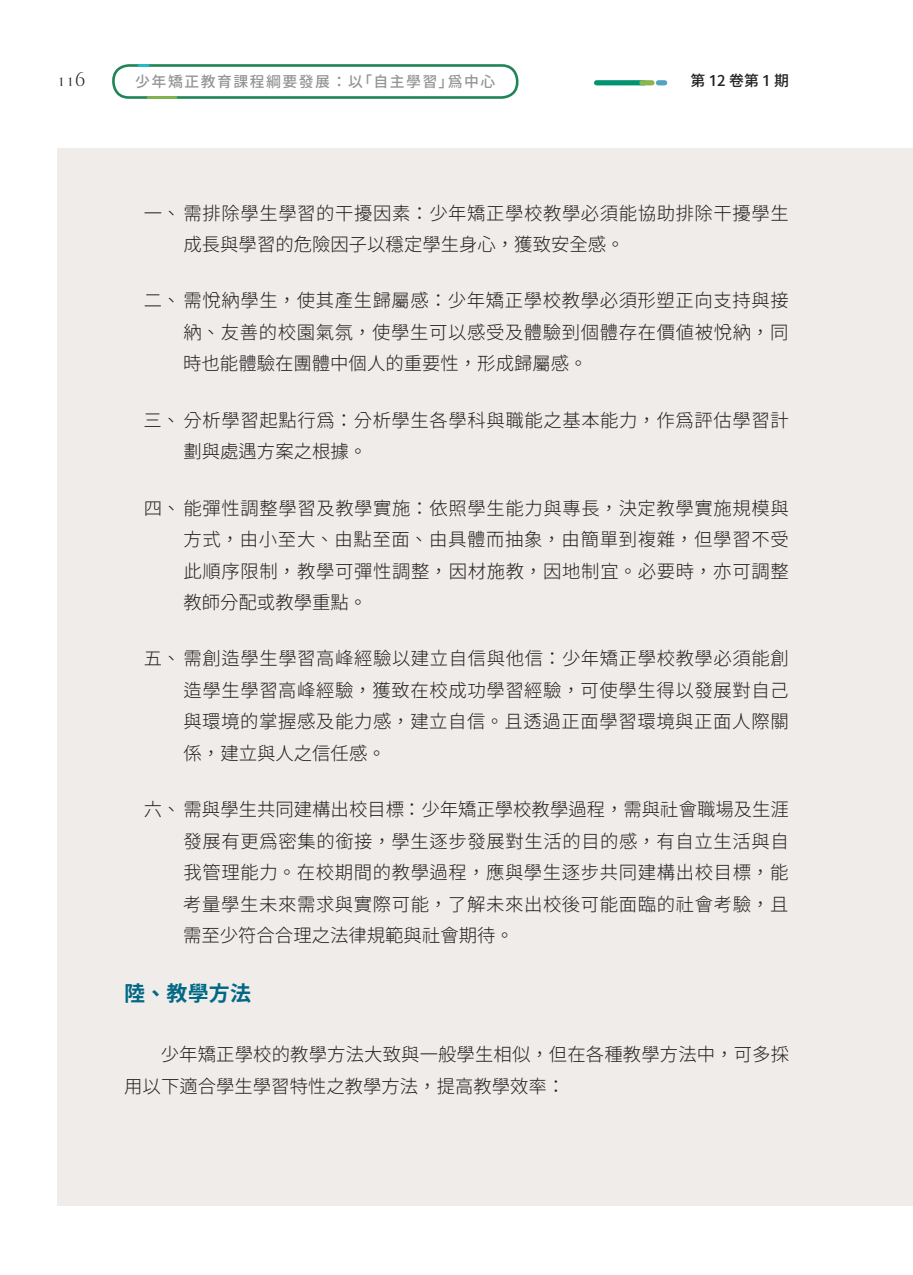
<style>
.page{position:relative;width:913px;height:1275px;background:#fff}
.page>*{position:absolute;margin:0;border:0;box-sizing:border-box;transform-origin:0 0}
.t1{font:21px "Gen Yo Gothic TW B";color:#006884}
.t2{font:19.25px "Bodebeck LT Std";color:#231f20}
.t3{font:18.38px/31.5px "Gen Yo Gothic TW L";letter-spacing:.03em;color:#231f20;text-align:justify}
.t4{font:18.38px/31.5px "Gen Yo Gothic TW L";letter-spacing:.005em;color:#231f20}
.t5{font:14.88px "Gen Yo Gothic TW M";letter-spacing:.1em;color:#939598}
.t6{font:14.88px "Gen Yo Gothic TW M";color:#231f20}
</style>
<div class="page">
<div style="left:57px;top:148px;width:856px;height:1057px;background:#f0ecea"></div>
<div style="left:596px;top:80px;width:48px;height:5px;background:#039370"></div>
<div style="left:642px;top:80px;width:10px;height:5px;background:#8bb64d"></div>
<svg style="left:658px;top:80px;width:7px;height:5px"></svg>
<div style="left:112px;top:64px;width:406px;height:35px;border:3px solid #1f8557;border-radius:15px"></div>
<hr style="left:148px;top:96px;width:28px;height:3px;background:#88b54a">
<svg style="left:139px;top:64px;width:9px;height:3px"></svg>
<p class="t2" style="left:57px;top:69px;width:30px">116</p>
<p class="t5" style="left:135px;top:73px;width:361px">少年矯正教育課程綱要發展：以「自主學習」為中心</p>
<p class="t6" style="left:690px;top:72px;width:100px">第 12 卷第 1 期</p>
<p class="t3" style="left:183px;top:197px;width:607px;text-indent:-40px">一、需排除學生學習的干擾因素：少年矯正學校教學必須能協助排除干擾學生成長與學習的危險因子以穩定學生身心，獲致安全感。</p>
<p class="t3" style="left:183px;top:285px;width:607px;text-indent:-39px">二、需悅納學生，使其產生歸屬感：少年矯正學校教學必須形塑正向支持與接納、友善的校園氣氛，使學生可以感受及體驗到個體存在價値被悅納，同時也能體驗在團體中個人的重要性，形成歸屬感。</p>
<p class="t3" style="left:183px;top:405px;width:607px;text-indent:-40px">三、分析學習起點行為：分析學生各學科與職能之基本能力，作為評估學習計劃與處遇方案之根據。</p>
<p class="t3" style="left:183px;top:492px;width:607px;text-indent:-40px">四、能彈性調整學習及教學實施：依照學生能力與專長，決定教學實施規模與方式，由小至大、由點至面、由具體而抽象，由簡單到複雜，但學習不受此順序限制，教學可彈性調整，因材施教，因地制宜。必要時，亦可調整教師分配或教學重點。</p>
<p class="t3" style="left:183px;top:643px;width:607px;text-indent:-40px">五、需創造學生學習高峰經驗以建立自信與他信：少年矯正學校教學必須能創造學生學習高峰經驗，獲致在校成功學習經驗，可使學生得以發展對自己與環境的掌握感及能力感，建立自信。且透過正面學習環境與正面人際關係，建立與人之信任感。</p>
<p class="t3" style="left:183px;top:794px;width:607px;text-indent:-39px">六、需與學生共同建構出校目標：少年矯正學校教學過程，需與社會職場及生涯發展有更為密集的銜接，學生逐步發展對生活的目的感，有自立生活與自我管理能力。在校期間的教學過程，應與學生逐步共同建構出校目標，能考量學生未來需求與實際可能，了解未來出校後可能面臨的社會考驗，且需至少符合合理之法律規範與社會期待。</p>
<p class="t1" style="left:124px;top:981px;width:129px">陸、教學方法</p>
<p class="t4" style="left:124px;top:1039px;width:666px;text-indent:37px">少年矯正學校的教學方法大致與一般學生相似，但在各種教學方法中，可多採用以下適合學生學習特性之教學方法，提高教學效率：</p>
</div>
